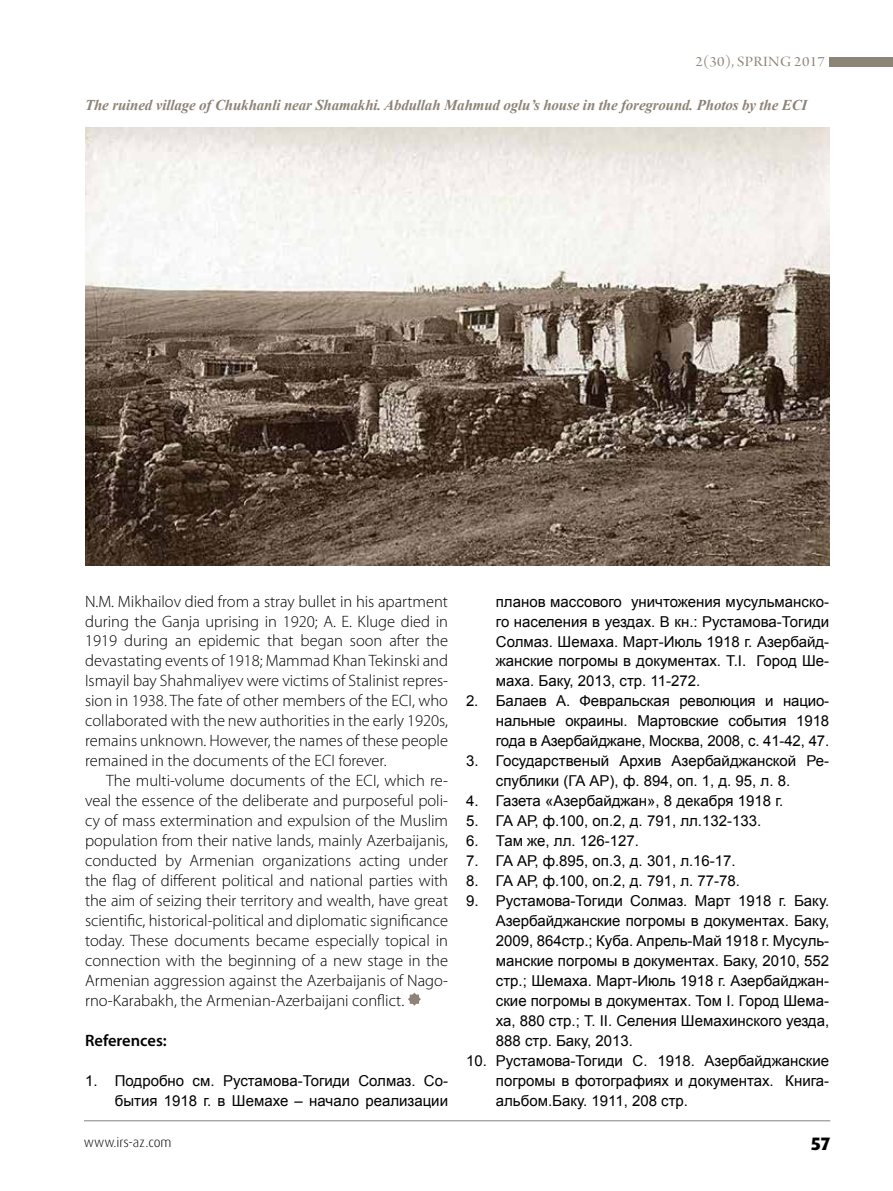
<style>
.page{position:relative;width:893px;height:1191px;background:#fff}
.page>*{position:absolute;margin:0;border:0;box-sizing:border-box;transform-origin:0 0}
.t1{font:800 18px "Dax Pro";color:#000}
.t2{font:300 16.5px/20px "Myriad Pro";color:#000;text-align:justify}
.t3{font:600 16.5px "Myriad Pro";color:#000}
.t4{font:15px/20px "Arial";color:#000;text-align:justify}
.t5{font:italic 700 15px "Times New Roman";letter-spacing:-.01em;color:#8d8377}
.t6{font:15px "Arno Pro Display";letter-spacing:.02em;color:#8d8377;scale:1.1 1}
.t7{font:300 13.5px "Dax Pro";color:#000}
</style>
<div class="page">
<hr style="left:84px;top:1120px;width:746px;height:1px;background:#808285">
<svg style="left:408px;top:992px;width:13px;height:13px"></svg>
<div style="left:829px;top:57px;width:64px;height:9px;background:#8d8377"></div>
<img style="left:85px;top:128px;width:744px;height:438px">
<p class="t6" style="left:695px;top:53px;width:119px">2(30), SPRING 2017</p>
<p class="t5" style="left:85px;top:94px;width:724px">The ruined village of Chukhanli near Shamakhi. Abdullah Mahmud oglu’s house in the foreground. Photos by the ECI</p>
<p class="t2" style="left:85px;top:591px;width:365px">N.M. Mikhailov died from a stray bullet in his apartment during the Ganja uprising in 1920; A. E. Kluge died in 1919 during an epidemic that began soon after the devastating events of 1918; Mammad Khan Tekinski and Ismayil bay Shahmaliyev were victims of Stalinist repres&shy;sion in 1938. The fate of other members of the ECI, who collaborated with the new authorities in the early 1920s, remains unknown. However, the names of these people remained in the documents of the ECI forever.</p>
<p class="t2" style="left:85px;top:771px;width:365px;text-indent:21px">The multi-volume documents of the ECI, which re&shy;veal the essence of the deliberate and purposeful poli&shy;cy of mass extermination and expulsion of the Muslim population from their native lands, mainly Azerbaijanis, conducted by Armenian organizations acting under the flag of different political and national parties with the aim of seizing their territory and wealth, have great scientific, historical-political and diplomatic significance today. These documents became especially topical in connection with the beginning of a new stage in the Armenian aggression against the Azerbaijanis of Nago&shy;rno-Karabakh, the Armenian-Azerbaijani conflict.</p>
<p class="t3" style="left:85px;top:1029px;width:83px">References:</p>
<p class="t4" style="left:85px;top:1070px;width:365px;text-align:right">1. Подробно см. Рустамова-Тогиди Солмаз. Со&shy;бытия 1918 г. в Шемахе – начало реализации</p>
<p class="t4" style="left:496px;top:591px;width:335px">планов массового уничтожения мусульманско&shy;го населения в уездах. В кн.: Рустамова-Тогиди Солмаз. Шемаха. Март-Июль 1918 г. Азербайд&shy;жанские погромы в документах. Т.I. Город Ше&shy;маха. Баку, 2013, стр. 11-272.</p>
<p class="t4" style="left:496px;top:691px;width:335px;text-indent:-30px">2. Балаев А. Февральская революция и нацио&shy;нальные окраины. Мартовские события 1918 года в Азербайджане, Москва, 2008, с. 41-42, 47.</p>
<p class="t4" style="left:496px;top:751px;width:335px;text-indent:-30px">3. Государственый Архив Азербайджанской Ре&shy;спублики (ГА АР), ф. 894, оп. 1, д. 95, л. 8.</p>
<p class="t4" style="left:466px;top:791px;width:319px">4. Газета «Азербайджан», 8 декабря 1918 г.</p>
<p class="t4" style="left:466px;top:811px;width:297px">5. ГА АР, ф.100, оп.2, д. 791, лл.132-133.</p>
<p class="t4" style="left:466px;top:831px;width:174px">6. Там же, лл. 126-127.</p>
<p class="t4" style="left:466px;top:851px;width:271px">7. ГА АР, ф.895, оп.3, д. 301, л.16-17.</p>
<p class="t4" style="left:466px;top:871px;width:275px">8. ГА АР, ф.100, оп.2, д. 791, л. 77-78.</p>
<p class="t4" style="left:496px;top:891px;width:335px;text-indent:-30px">9. Рустамова-Тогиди Солмаз. Март 1918 г. Баку.<br>Азербайджанские погромы в документах. Баку, 2009, 864стр.; Куба. Апрель-Май 1918 г. Мусуль&shy;манские погромы в документах. Баку, 2010, 552 стр.; Шемаха. Март-Июль 1918 г. Азербайджан&shy;ские погромы в документах. Том I. Город Шема&shy;ха, 880 стр.; Т. II. Селения Шемахинского уезда, 888 стр. Баку, 2013.</p>
<p class="t4" style="left:496px;top:1050px;width:335px;text-indent:-30px">10. Рустамова-Тогиди С. 1918. Азербайджанские погромы в фотографиях и документах. Книга&shy;альбом.Баку. 1911, 208 стр.</p>
<p class="t7" style="left:84px;top:1133px;width:89px">www.irs-az.com</p>
<p class="t1" style="left:811px;top:1131px;width:20px">57</p>
</div>
